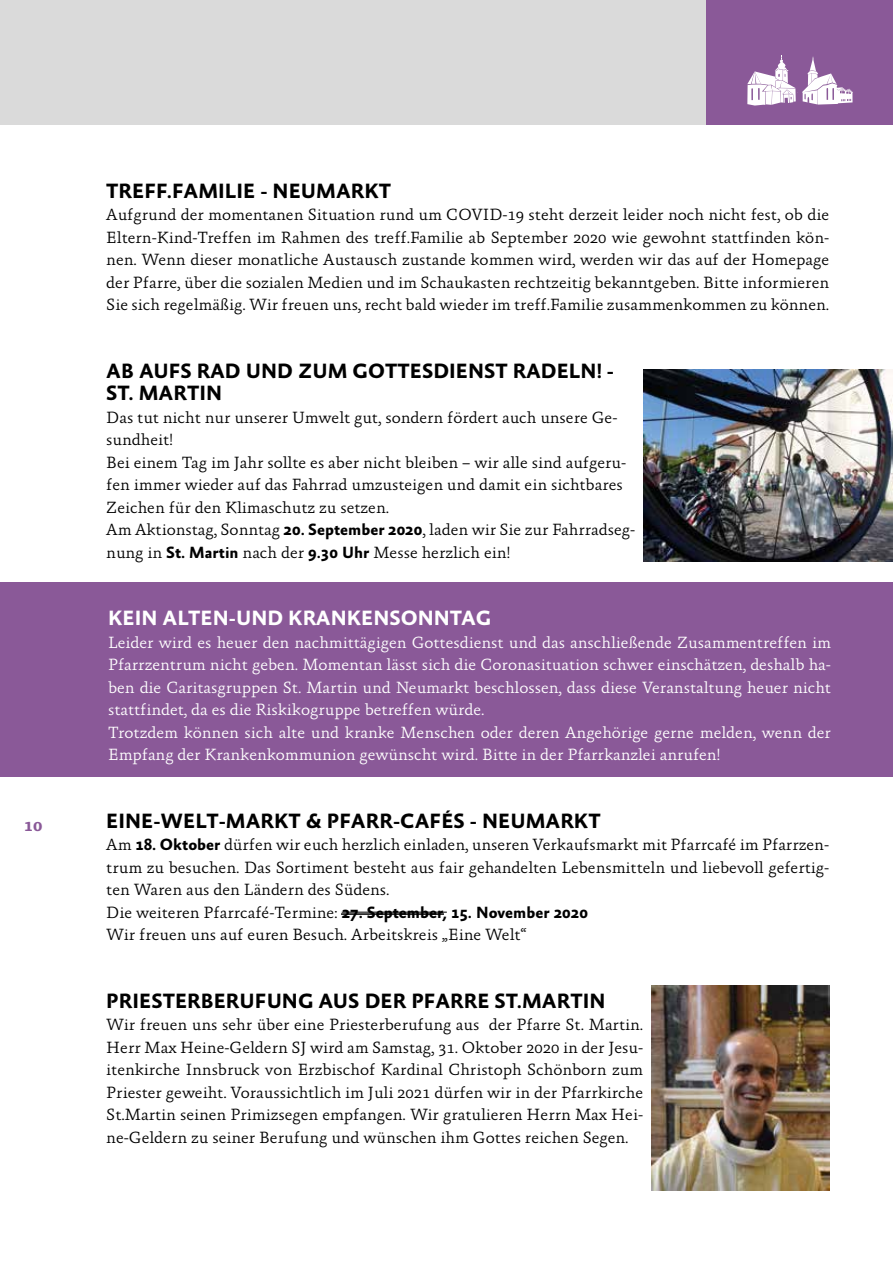
<style>
.page{position:relative;width:893px;height:1263px;background:#fff}
.page>*{position:absolute;margin:0;border:0;box-sizing:border-box;transform-origin:0 0}
.t1{font:700 21px/22.5px "Absara Sans";color:#000}
.t2{font:700 21px "Absara Sans";color:#fff}
.t3{font:700 18px "Absara";color:#8a5998}
.t4{font:300 16.5px/22.5px "Absara";color:#000}
.t5{font:300 16.5px/22.5px "Absara";color:#fff}
.s1{font-family:"Absara Sans";font-weight:700}
</style>
<div class="page">
<div style="left:0;top:0;width:893px;height:125px;background:#dadada"></div>
<div style="left:0;top:583px;width:893px;height:194px;background:#8a5998"></div>
<hr style="left:342px;top:912px;width:105px;height:1px;background:#000">
<img style="left:644px;top:370px;width:249px;height:191px">
<img style="left:652px;top:985px;width:178px;height:206px">
<hr style="left:341px;top:913px;width:103px;height:2px;background:#000">
<div style="left:706px;top:0;width:187px;height:125px;background:#8a5998"></div>
<svg style="left:747px;top:55px;width:106px;height:51px"></svg>
<p class="t3" style="left:24px;top:814px;width:20px">10</p>
<p class="t1" style="left:106px;top:180px;width:286px">TREFF.FAMILIE - NEUMARKT</p>
<p class="t4" style="left:106px;top:204px;width:724px;text-align:justify">Aufgrund der momentanen Situation rund um COVID-19 steht derzeit leider noch nicht fest, ob die Eltern-Kind-Treffen im Rahmen des treff.Familie ab September 2020 wie gewohnt stattfinden kön&shy;nen. Wenn dieser monatliche Austausch zustande kommen wird, werden wir das auf der Homepage der Pfarre, über die sozialen Medien und im Schaukasten rechtzeitig bekanntgeben. Bitte informieren Sie sich regelmäßig. Wir freuen uns, recht bald wieder im treff.Familie zusammenkommen zu können.</p>
<p class="t1" style="left:106px;top:360px;width:509px">AB AUFS RAD UND ZUM GOTTESDIENST RADELN! -<br>ST. MARTIN</p>
<p class="t4" style="left:106px;top:406px;width:530px">Das tut nicht nur unserer Umwelt gut, sondern fördert auch unsere Ge&shy;sundheit!<br>Bei einem Tag im Jahr sollte es aber nicht bleiben – wir alle sind aufgeru&shy;fen immer wieder auf das Fahrrad umzusteigen und damit ein sichtbares Zeichen für den Klimaschutz zu setzen.<br>Am Aktionstag, Sonntag <span class="s1">20. September 2020</span>, laden wir Sie zur Fahrradseg&shy;nung in <span class="s1">St. Martin</span> nach der <span class="s1">9.30 Uhr</span> Messe herzlich ein!</p>
<p class="t2" style="left:108px;top:607px;width:385px">KEIN ALTEN-UND KRANKENSONNTAG</p>
<p class="t5" style="left:108px;top:631px;width:724px">Leider wird es heuer den nachmittägigen Gottesdienst und das anschließende Zusammentreffen im Pfarrzentrum nicht geben. Momentan lässt sich die Coronasituation schwer einschätzen, deshalb ha&shy;ben die Caritasgruppen St. Martin und Neumarkt beschlossen, dass diese Veranstaltung heuer nicht stattfindet, da es die Riskikogruppe betreffen würde.<br>Trotzdem können sich alte und kranke Menschen oder deren Angehörige gerne melden, wenn der Empfang der Krankenkommunion gewünscht wird. Bitte in der Pfarrkanzlei anrufen!</p>
<p class="t1" style="left:106px;top:810px;width:496px">EINE-WELT-MARKT &amp; PFARR-CAFÉS - NEUMARKT</p>
<p class="t4" style="left:106px;top:834px;width:724px">Am <span class="s1">18. Oktober</span> dürfen wir euch herzlich einladen, unseren Verkaufsmarkt mit Pfarrcafé im Pfarrzen&shy;trum zu besuchen. Das Sortiment besteht aus fair gehandelten Lebensmitteln und liebevoll gefertig&shy;ten Waren aus den Ländern des Südens.<br>Die weiteren Pfarrcafé-Termine: <span class="s1">27. September, 15. November 2020<br></span>Wir freuen uns auf euren Besuch. Arbeitskreis „Eine Welt“</p>
<p class="t1" style="left:106px;top:990px;width:501px">PRIESTERBERUFUNG AUS DER PFARRE ST.MARTIN</p>
<p class="t4" style="left:106px;top:1014px;width:538px;text-align:justify">Wir freuen uns sehr über eine Priesterberufung aus der Pfarre St. Martin.<br>Herr Max Heine-Geldern SJ wird am Samstag, 31. Oktober 2020 in der Jesu&shy;itenkirche Innsbruck von Erzbischof Kardinal Christoph Schönborn zum Priester geweiht. Voraussichtlich im Juli 2021 dürfen wir in der Pfarrkirche St.Martin seinen Primizsegen empfangen. Wir gratulieren Herrn Max Hei&shy;ne-Geldern zu seiner Berufung und wünschen ihm Gottes reichen Segen.</p>
</div>
